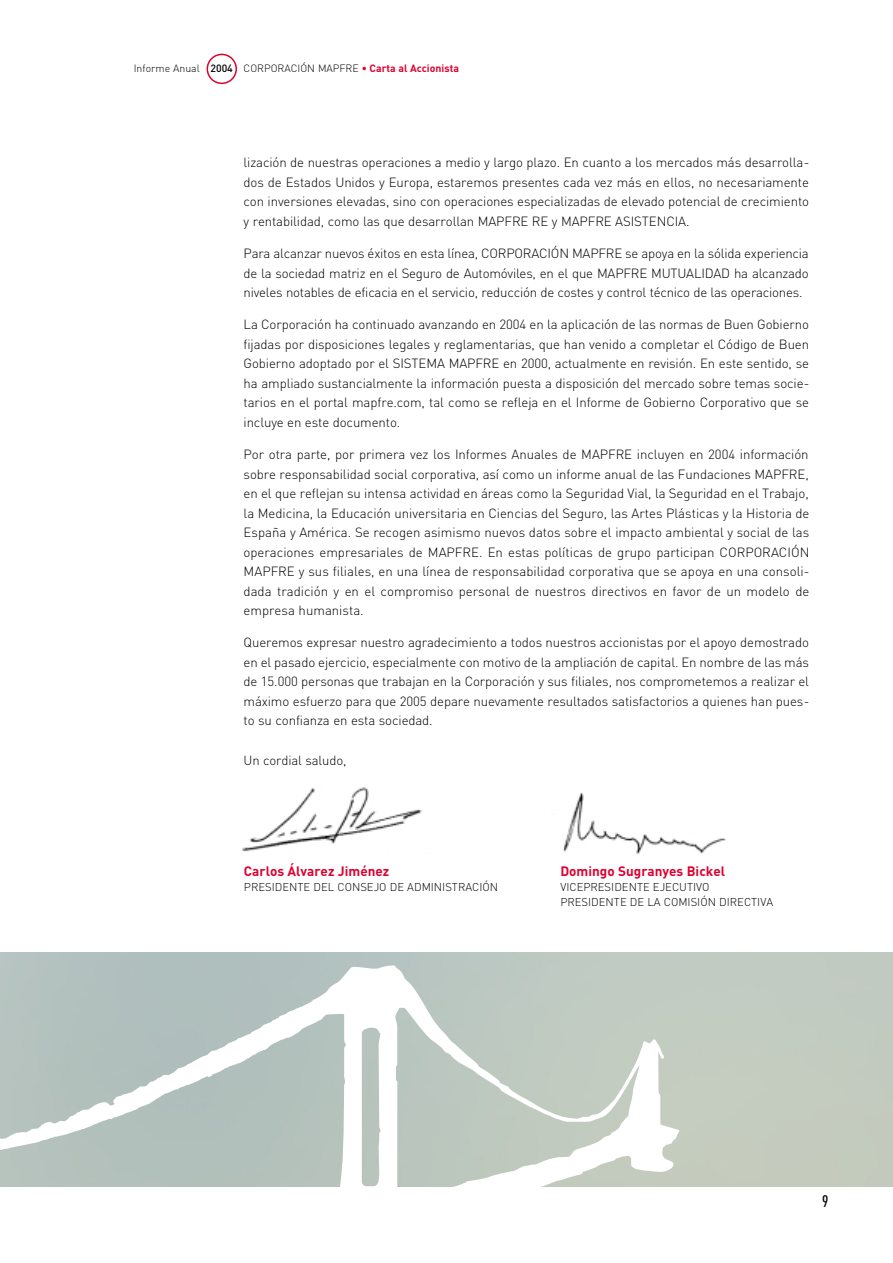
<style>
.page{position:relative;width:893px;height:1263px;background:#fff}
.page>*{position:absolute;margin:0;border:0;box-sizing:border-box;transform-origin:0 0}
.t1{font:500 16.5px "DIN Cond";color:#000}
.t2{font:700 13.5px "DIN";color:#de0031}
.t3{font:300 13.2px/19.5px "DIN";letter-spacing:-.01em;color:#000;text-align:justify}
.t4{font:300 13.05px "DIN";letter-spacing:-.01em;color:#000}
.t5{font:300 11.25px/15px "DIN";color:#000}
.t6{font:300 10.5px "DIN";color:#000}
.s1{font-weight:500}
.s2{font-weight:700;color:#de0031}
</style>
<div class="page">
<div style="left:206px;top:54px;width:31px;height:30px;border:2px solid #de0031;border-radius:50%"></div>
<img style="left:242px;top:787px;width:484px;height:67px">
<svg style="left:176px;top:964px;width:503px;height:222px;fill:#c0cac1"></svg>
<svg style="left:0;top:978px;width:349px;height:189px;background:#bbc7c4"></svg>
<p class="t6" style="left:134px;top:65px;width:327px">Informe Anual <span class="s1">2004</span> CORPORACIÓN MAPFRE <span class="s2">• Carta al Accionista</span></p>
<p class="t3" style="left:243px;top:154px;width:567px">lización de nuestras operaciones a medio y largo plazo. En cuanto a los mercados más desarrolla&shy;dos de Estados Unidos y Europa, estaremos presentes cada vez más en ellos, no necesariamente con inversiones elevadas, sino con operaciones especializadas de elevado potencial de crecimiento y rentabilidad, como las que desarrollan MAPFRE RE y MAPFRE ASISTENCIA.</p>
<p class="t3" style="left:243px;top:245px;width:566px">Para alcanzar nuevos éxitos en esta línea, CORPORACIÓN MAPFRE se apoya en la sólida experiencia de la sociedad matriz en el Seguro de Automóviles, en el que MAPFRE MUTUALIDAD ha alcanzado niveles notables de eficacia en el servicio, reducción de costes y control técnico de las operaciones.</p>
<p class="t3" style="left:243px;top:316px;width:567px">La Corporación ha continuado avanzando en 2004 en la aplicación de las normas de Buen Gobierno fijadas por disposiciones legales y reglamentarias, que han venido a completar el Código de Buen Gobierno adoptado por el SISTEMA MAPFRE en 2000, actualmente en revisión. En este sentido, se ha ampliado sustancialmente la información puesta a disposición del mercado sobre temas socie&shy;tarios en el portal mapfre.com, tal como se refleja en el Informe de Gobierno Corporativo que se incluye en este documento.</p>
<p class="t3" style="left:243px;top:446px;width:567px">Por otra parte, por primera vez los Informes Anuales de MAPFRE incluyen en 2004 información sobre responsabilidad social corporativa, así como un informe anual de las Fundaciones MAPFRE, en el que reflejan su intensa actividad en áreas como la Seguridad Vial, la Seguridad en el Trabajo, la Medicina, la Educación universitaria en Ciencias del Seguro, las Artes Plásticas y la Historia de España y América. Se recogen asimismo nuevos datos sobre el impacto ambiental y social de las operaciones empresariales de MAPFRE. En estas políticas de grupo participan CORPORACIÓN MAPFRE y sus filiales, en una línea de responsabilidad corporativa que se apoya en una consoli&shy;dada tradición y en el compromiso personal de nuestros directivos en favor de un modelo de empresa humanista.</p>
<p class="t3" style="left:243px;top:635px;width:567px">Queremos expresar nuestro agradecimiento a todos nuestros accionistas por el apoyo demostrado en el pasado ejercicio, especialmente con motivo de la ampliación de capital. En nombre de las más de 15.000 personas que trabajan en la Corporación y sus filiales, nos comprometemos a realizar el máximo esfuerzo para que 2005 depare nuevamente resultados satisfactorios a quienes han pues&shy;to su confianza en esta sociedad.</p>
<p class="t4" style="left:243px;top:756px;width:104px">Un cordial saludo,</p>
<p class="t2" style="left:244px;top:866px;width:147px">Carlos Álvarez Jiménez</p>
<p class="t5" style="left:244px;top:881px;width:256px">PRESIDENTE DEL CONSEJO DE ADMINISTRACIÓN</p>
<p class="t2" style="left:560px;top:867px;width:166px">Domingo Sugranyes Bickel</p>
<p class="t5" style="left:560px;top:881px;width:214px">VICEPRESIDENTE EJECUTIVO<br>PRESIDENTE DE LA COMISIÓN DIRECTIVA</p>
<p class="t1" style="left:822px;top:1196px;width:8px">9</p>
</div>
